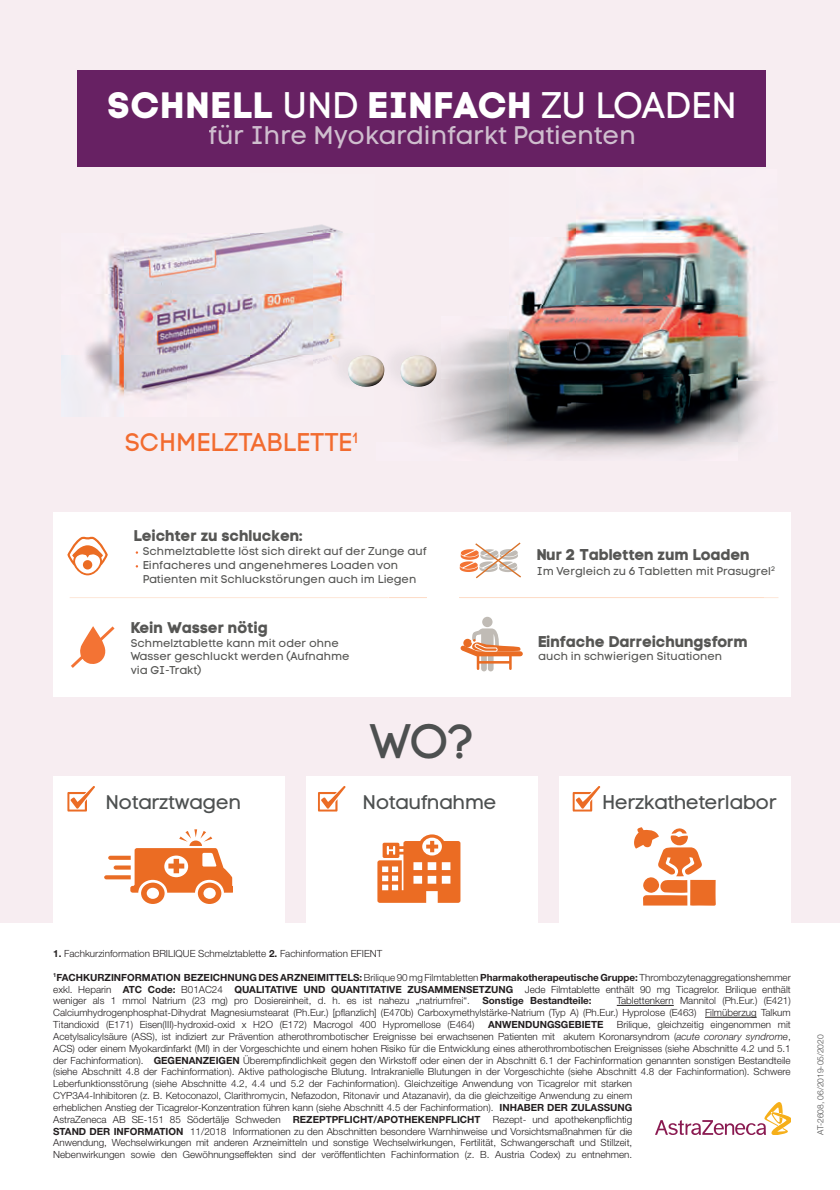
<style>
.page{position:relative;width:840px;height:1190px;background:#fff}
.page>*{position:absolute;margin:0;border:0;box-sizing:border-box;transform-origin:0 0}
.t1{font:48px "Code Pro LC+T42";color:#4d5050}
.t2{font:36.6px "Code Pro Bold LC+T42";letter-spacing:.03em;color:#fff}
.t3{font:25.4px "Code Pro LC+T42";color:#cfbece}
.t4{font:25.4px "Code Pro LC+T42";color:#f26b2f}
.t5{font:19.8px "Code Pro LC+T42";letter-spacing:-.025em;color:#4d5050}
.t6{font:15.6px "Code Pro Bold LC+T42";color:#565654}
.t7{font:11.2px/13.6px "Code Pro LC+T42";color:#565654}
.t8{font:300 9.8px/11.8px "Helvetica Neue LT Std";color:#231f20;text-align:justify}
.t9{font:700 9.8px "Helvetica Neue LT Std";color:#231f20}
.t10{font:8.4px "Helvetica Neue Light+T42";color:#4d4d4d}
.s1{font-family:"Code Pro LC+T42"}
.s2{font-weight:700}
.s3{font-style:italic}
</style>
<div class="page">
<div style="left:0;top:0;width:840px;height:923px;background:#f7edf1"></div>
<img style="left:711px;top:166px;width:55px;height:1px">
<img style="left:376px;top:166px;width:335px;height:1px">
<img style="left:566px;top:204px;width:172px;height:33px">
<img style="left:507px;top:237px;width:231px;height:206px">
<img style="left:738px;top:239px;width:29px;height:215px">
<img style="left:739px;top:443px;width:28px;height:11px">
<div style="left:53px;top:776px;width:232px;height:159px;background:#fff"></div>
<div style="left:306px;top:776px;width:232px;height:160px;background:#fff"></div>
<div style="left:559px;top:776px;width:232px;height:159px;background:#fff"></div>
<svg style="left:67px;top:786px;width:28px;height:26px"></svg>
<svg style="left:377px;top:834px;width:83px;height:69px"></svg>
<svg style="left:634px;top:827px;width:82px;height:79px"></svg>
<svg style="left:104px;top:829px;width:128px;height:75px"></svg>
<svg style="left:318px;top:786px;width:27px;height:26px"></svg>
<svg style="left:573px;top:786px;width:27px;height:26px"></svg>
<div style="left:78px;top:70px;width:688px;height:96px;background:#672163"></div>
<div style="left:53px;top:512px;width:738px;height:185px;background:#fff"></div>
<svg style="left:71px;top:626px;width:44px;height:42px"></svg>
<svg style="left:460px;top:542px;width:61px;height:37px"></svg>
<div style="left:482px;top:617px;width:11px;height:10px;background:#c0bbb5;border-radius:50%"></div>
<svg style="left:460px;top:628px;width:63px;height:43px"></svg>
<svg style="left:67px;top:536px;width:41px;height:39px"></svg>
<div style="left:83px;top:560px;width:9px;height:10px;background:#eb6c23;border-radius:50%"></div>
<svg style="left:764px;top:597px;width:14px;height:1px"></svg>
<hr style="left:460px;top:597px;width:304px;height:1px;background:#fdddc9">
<svg style="left:70px;top:597px;width:319px;height:1px"></svg>
<hr style="left:389px;top:597px;width:38px;height:1px;background:#fdddc9">
<img style="left:61px;top:224px;width:285px;height:175px">
<img style="left:398px;top:355px;width:39px;height:32px">
<img style="left:327px;top:340px;width:37px;height:52px">
<img style="left:346px;top:355px;width:39px;height:32px">
<hr style="left:617px;top:1005px;width:57px;height:1px;background:#231f20">
<hr style="left:705px;top:1017px;width:52px;height:1px;background:#231f20">
<svg style="left:655px;top:1102px;width:136px;height:33px"></svg>
<h2 class="t2" style="left:107px;top:92px;width:631px">SCHNELL <span class="s1">UND</span> EINFACH <span class="s1">ZU LOADEN</span></h2>
<h3 class="t3" style="left:208px;top:126px;width:429px">für Ihre Myokardinfarkt Patienten</h3>
<h3 class="t4" style="left:125px;top:434px;width:235px">SCHMELZTABLETTE<sup>1</sup></h3>
<h3 class="t6" style="left:134px;top:530px;width:171px">Leichter zu schlucken:</h3>
<p class="t7" style="left:143px;top:546px;width:286px">Schmelztablette löst sich direkt auf der Zunge auf<br>Einfacheres und angenehmeres Loaden von<br>Patienten mit Schluckstörungen auch im Liegen</p>
<h3 class="t6" style="left:131px;top:622px;width:139px">Kein Wasser nötig</h3>
<p class="t7" style="left:131px;top:637px;width:220px">Schmelztablette kann mit oder ohne<br>Wasser geschluckt werden (Aufnahme via GI-Trakt)</p>
<h3 class="t6" style="left:537px;top:549px;width:215px">Nur 2 Tabletten zum Loaden</h3>
<p class="t7" style="left:537px;top:565px;width:240px">Im Vergleich zu 6 Tabletten mit Prasugrel<sup>2</sup></p>
<h3 class="t6" style="left:538px;top:636px;width:211px">Einfache Darreichungsform</h3>
<p class="t7" style="left:538px;top:651px;width:186px">auch in schwierigen Situationen</p>
<h1 class="t1" style="left:370px;top:725px;width:106px">WO?</h1>
<h3 class="t5" style="left:363px;top:796px;width:136px">Notaufnahme</h3>
<h3 class="t5" style="left:105px;top:796px;width:137px">Notarztwagen</h3>
<h3 class="t5" style="left:602px;top:796px;width:176px">Herzkatheterlabor</h3>
<p class="t8" style="left:53px;top:949px;width:331px"><span class="s2">1.</span> Fachkurzinformation BRILIQUE Schmelztablette <span class="s2">2.</span> Fachinformation EFIENT</p>
<p class="t8" style="left:53px;top:972px;width:739px"><sup>1</sup><span class="s2">FACHKURZINFORMATION BEZEICHNUNG DES ARZNEIMITTELS:</span> Brilique 90 mg Filmtabletten <span class="s2">Pharmakotherapeutische Gruppe:</span> Thrombozytenaggregationshemmer exkl. Heparin <span class="s2">ATC Code:</span> B01AC24 <span class="s2">QUALITATIVE UND QUANTITATIVE ZUSAMMENSETZUNG</span> Jede Filmtablette enthält 90 mg Ticagrelor. Brilique enthält weniger als 1 mmol Natrium (23 mg) pro Dosiereinheit, d. h. es ist nahezu „natriumfrei“.</p>
<p class="t9" style="left:483px;top:997px;width:111px">Sonstige Bestandteile:</p>
<p class="t8" style="left:53px;top:996px;width:739px;text-indent:564px">Tablettenkern Mannitol (Ph.Eur.) (E421)<br>Calciumhydrogenphosphat-Dihydrat Magnesiumstearat (Ph.Eur.) [pflanzlich] (E470b) Carboxymethylstärke-Natrium (Typ A) (Ph.Eur.) Hyprolose (E463) Filmüberzug Talkum Titandioxid (E171) Eisen(III)-hydroxid-oxid x H2O (E172) Macrogol 400 Hypromellose (E464)</p>
<p class="t9" style="left:488px;top:1021px;width:117px">ANWENDUNGSGEBIETE</p>
<p class="t8" style="left:53px;top:1020px;width:739px;text-align:left;text-indent:564px">Brilique, gleichzeitig eingenommen mit Acetylsalicylsäure (ASS), ist indiziert zur Prävention atherothrombotischer Ereignisse bei erwachsenen Patienten mit akutem Koronarsyndrom (<span class="s3">acute coronary syndrome</span>, ACS) oder einem Myokardinfarkt (MI) in der Vorgeschichte und einem hohen Risiko für die Entwicklung eines atherothrombotischen Ereignisses (siehe Abschnitte 4.2 und 5.1 der Fachinformation). <span class="s2">GEGENANZEIGEN</span> Überempfindlichkeit gegen den Wirkstoff oder einen der in Abschnitt 6.1 der Fachinformation genannten sonstigen Bestandteile (siehe Abschnitt 4.8 der Fachinformation). Aktive pathologische Blutung. Intrakranielle Blutungen in der Vorgeschichte (siehe Abschnitt 4.8 der Fachinformation). Schwere Leberfunktionsstörung (siehe Abschnitte 4.2, 4.4 und 5.2 der Fachinformation). Gleichzeitige Anwendung von Ticagrelor mit starken<br>CYP3A4-Inhibitoren (z. B. Ketoconazol, Clarithromycin, Nefazodon, Ritonavir und Atazanavir), da die gleichzeitige Anwendung zu einem<br>erheblichen Anstieg der Ticagrelor-Konzentration führen kann (siehe Abschnitt 4.5 der Fachinformation). <span class="s2">INHABER DER ZULASSUNG<br></span>AstraZeneca AB SE-151 85 Södertälje Schweden <span class="s2">REZEPTPFLICHT/APOTHEKENPFLICHT</span> Rezept- und apothekenpflichtig<br><span class="s2">STAND DER INFORMATION</span> 11/2018 Informationen zu den Abschnitten besondere Warnhinweise und Vorsichtsmaßnahmen für die<br>Anwendung, Wechselwirkungen mit anderen Arzneimitteln und sonstige Wechselwirkungen, Fertilität, Schwangerschaft und Stillzeit,<br>Nebenwirkungen sowie den Gewöhnungseffekten sind der veröffentlichten Fachinformation (z. B. Austria Codex) zu entnehmen.</p>
<p class="t10" style="left:817px;top:1135px;width:102px;rotate:-90deg">AT-2608, 06/2019-05/2020</p>
</div>
